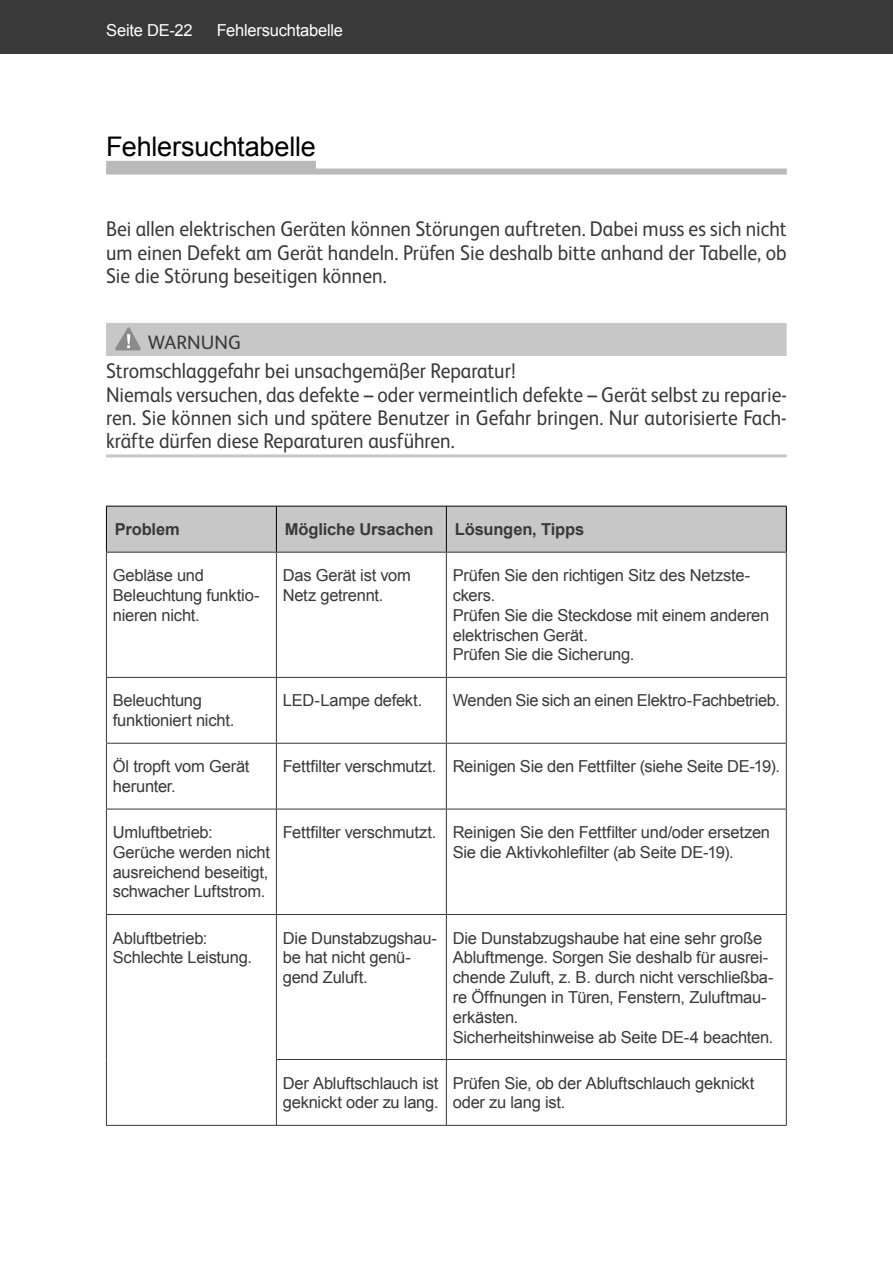
<style>
.page{position:relative;width:893px;height:1263px;background:#fff}
.page>*{position:absolute;margin:0;border:0;box-sizing:border-box;transform-origin:0 0}
.t1{font:27px "Arial";letter-spacing:-.005em;color:#000}
.t2{font:21.3px/23.4px "FS Albert";color:#393939;text-align:justify;scale:.92 1}
.t3{font:19.5px "FS Albert";letter-spacing:.005em;color:#393939}
.t4{font:16.5px/19.8px "Arial";letter-spacing:-.015em;color:#393939}
.t5{font:700 16.5px "Arial";letter-spacing:-.01em;color:#393939}
.t6{font:16.5px "Arial";letter-spacing:-.015em;color:#fff}
</style>
<div class="page">
<div style="left:0;top:0;width:893px;height:54px;background:#393939"></div>
<div style="left:106px;top:161px;width:210px;height:12px;background:#bababa"></div>
<div style="left:106px;top:169px;width:681px;height:6px;background:#bababa"></div>
<div style="left:106px;top:323px;width:681px;height:33px;background:#c7c7c7"></div>
<hr style="left:106px;top:454px;width:681px;height:3px;background:#c7c7c7">
<svg style="left:116px;top:327px;width:25px;height:24px"></svg>
<div style="left:107px;top:507px;width:679px;height:45px;background:#c7c7c7"></div>
<hr style="left:276px;top:553px;width:1px;height:124px;background:#393939">
<hr style="left:446px;top:553px;width:1px;height:124px;background:#393939">
<hr style="left:106px;top:677px;width:340px;height:1px;background:#393939">
<hr style="left:276px;top:678px;width:1px;height:65px;background:#393939">
<hr style="left:446px;top:677px;width:341px;height:1px;background:#393939">
<hr style="left:446px;top:678px;width:1px;height:65px;background:#393939">
<hr style="left:106px;top:743px;width:340px;height:1px;background:#393939">
<hr style="left:276px;top:744px;width:1px;height:65px;background:#393939">
<hr style="left:446px;top:743px;width:341px;height:1px;background:#393939">
<hr style="left:446px;top:744px;width:1px;height:65px;background:#393939">
<hr style="left:106px;top:809px;width:340px;height:1px;background:#393939">
<hr style="left:276px;top:809px;width:1px;height:105px;background:#393939">
<hr style="left:446px;top:809px;width:341px;height:1px;background:#393939">
<hr style="left:446px;top:809px;width:1px;height:105px;background:#393939">
<hr style="left:106px;top:914px;width:340px;height:1px;background:#393939">
<hr style="left:276px;top:915px;width:1px;height:144px;background:#393939">
<hr style="left:446px;top:914px;width:341px;height:1px;background:#393939">
<hr style="left:276px;top:1059px;width:170px;height:1px;background:#393939">
<hr style="left:276px;top:1060px;width:1px;height:65px;background:#393939">
<hr style="left:446px;top:1060px;width:1px;height:65px;background:#393939">
<hr style="left:106px;top:1125px;width:681px;height:1px;background:#393939">
<hr style="left:106px;top:506px;width:170px;height:1px;background:#000">
<hr style="left:106px;top:507px;width:1px;height:45px;background:#000">
<hr style="left:276px;top:506px;width:511px;height:1px;background:#000">
<hr style="left:786px;top:507px;width:1px;height:45px;background:#000">
<hr style="left:276px;top:507px;width:1px;height:45px;background:#000">
<hr style="left:446px;top:507px;width:1px;height:45px;background:#000">
<hr style="left:106px;top:552px;width:170px;height:1px;background:#393939">
<hr style="left:106px;top:553px;width:1px;height:124px;background:#393939">
<hr style="left:276px;top:552px;width:511px;height:1px;background:#393939">
<hr style="left:786px;top:553px;width:1px;height:124px;background:#393939">
<hr style="left:106px;top:678px;width:1px;height:65px;background:#393939">
<hr style="left:786px;top:678px;width:1px;height:65px;background:#393939">
<hr style="left:106px;top:744px;width:1px;height:65px;background:#393939">
<hr style="left:786px;top:744px;width:1px;height:65px;background:#393939">
<hr style="left:106px;top:809px;width:1px;height:105px;background:#393939">
<hr style="left:786px;top:809px;width:1px;height:105px;background:#393939">
<hr style="left:106px;top:915px;width:1px;height:145px;background:#393939">
<hr style="left:106px;top:1060px;width:1px;height:65px;background:#393939">
<hr style="left:786px;top:1060px;width:1px;height:65px;background:#393939">
<hr style="left:446px;top:915px;width:1px;height:144px;background:#393939">
<hr style="left:786px;top:915px;width:1px;height:144px;background:#393939">
<hr style="left:446px;top:1059px;width:341px;height:1px;background:#393939">
<p class="t6" style="left:106px;top:22px;width:88px">Seite DE-22</p>
<p class="t6" style="left:217px;top:22px;width:128px">Fehlersuchtabelle</p>
<h1 class="t1" style="left:106px;top:131px;width:211px">Fehlersuchtabelle</h1>
<p class="t2" style="left:106px;top:219px;width:741px">Bei allen elektrischen Geräten können Störungen auf tre ten. Da bei muss es sich nicht um ei nen Defekt am Gerät handeln. Prüfen Sie des halb bitte an hand der Ta bel le, ob Sie die Störung be sei ti gen können.</p>
<p class="t3" style="left:148px;top:335px;width:95px">WARNUNG</p>
<p class="t2" style="left:106px;top:361px;width:741px;text-align:left">Stromschlaggefahr bei unsachgemäßer Reparatur!<br>Nie mals versuchen, das de fek te – oder ver meint lich defekte – Ge rät selbst zu re pa rie&shy;ren. Sie kön nen sich und spä te re Be nut zer in Gefahr brin gen. Nur au to ri sier te Fach&shy;kräf te dürfen die se Re pa ra tu ren ausführen.</p>
<p class="t5" style="left:115px;top:520px;width:66px">Problem</p>
<p class="t5" style="left:285px;top:520px;width:150px">Mögliche Ursachen</p>
<p class="t5" style="left:455px;top:520px;width:131px">Lösungen, Tipps</p>
<p class="t4" style="left:113px;top:566px;width:148px">Gebläse und<br>Beleuchtung funktio&shy;nieren nicht.</p>
<p class="t4" style="left:283px;top:566px;width:130px">Das Gerät ist vom<br>Netz getrennt.</p>
<p class="t4" style="left:453px;top:566px;width:318px">Prüfen Sie den richtigen Sitz des Netzste&shy;ckers.<br>Prüfen Sie die Steckdose mit einem anderen elektrischen Gerät.<br>Prüfen Sie die Sicherung.</p>
<p class="t4" style="left:113px;top:691px;width:123px">Beleuchtung funktioniert nicht.</p>
<p class="t4" style="left:283px;top:691px;width:141px">LED-Lampe defekt.</p>
<p class="t4" style="left:453px;top:691px;width:329px">Wenden Sie sich an einen Elektro-Fachbetrieb.</p>
<p class="t4" style="left:113px;top:757px;width:138px">Öl tropft vom Gerät herunter.</p>
<p class="t4" style="left:283px;top:757px;width:499px">Fettfilter verschmutzt. Reinigen Sie den Fettfilter (siehe Seite DE-19).</p>
<p class="t4" style="left:113px;top:822px;width:159px">Umluftbetrieb:<br>Gerüche werden nicht ausreichend beseitigt, schwacher Luftstrom.</p>
<p class="t4" style="left:453px;top:822px;width:319px;text-indent:-170px">Fettfilter verschmutzt. Reinigen Sie den Fettfilter und/oder ersetzen<br>Sie die Aktivkohlefilter (ab Seite DE-19).</p>
<p class="t4" style="left:113px;top:928px;width:141px">Abluftbetrieb:<br>Schlechte Leistung.</p>
<p class="t4" style="left:283px;top:928px;width:156px">Die Dunstabzugshau&shy;be hat nicht genü&shy;gend Zuluft.</p>
<p class="t4" style="left:453px;top:928px;width:322px">Die Dunstabzugshaube hat eine sehr große Abluftmenge. Sorgen Sie deshalb für ausrei&shy;chende Zuluft, z. B. durch nicht verschließba&shy;re Öffnungen in Türen, Fenstern, Zuluftmau&shy;erkästen.<br>Sicherheitshinweise ab Seite DE-4 beachten.</p>
<p class="t4" style="left:283px;top:1073px;width:157px">Der Abluftschlauch ist geknickt oder zu lang.</p>
<p class="t4" style="left:453px;top:1073px;width:303px">Prüfen Sie, ob der Abluftschlauch geknickt oder zu lang ist.</p>
</div>
